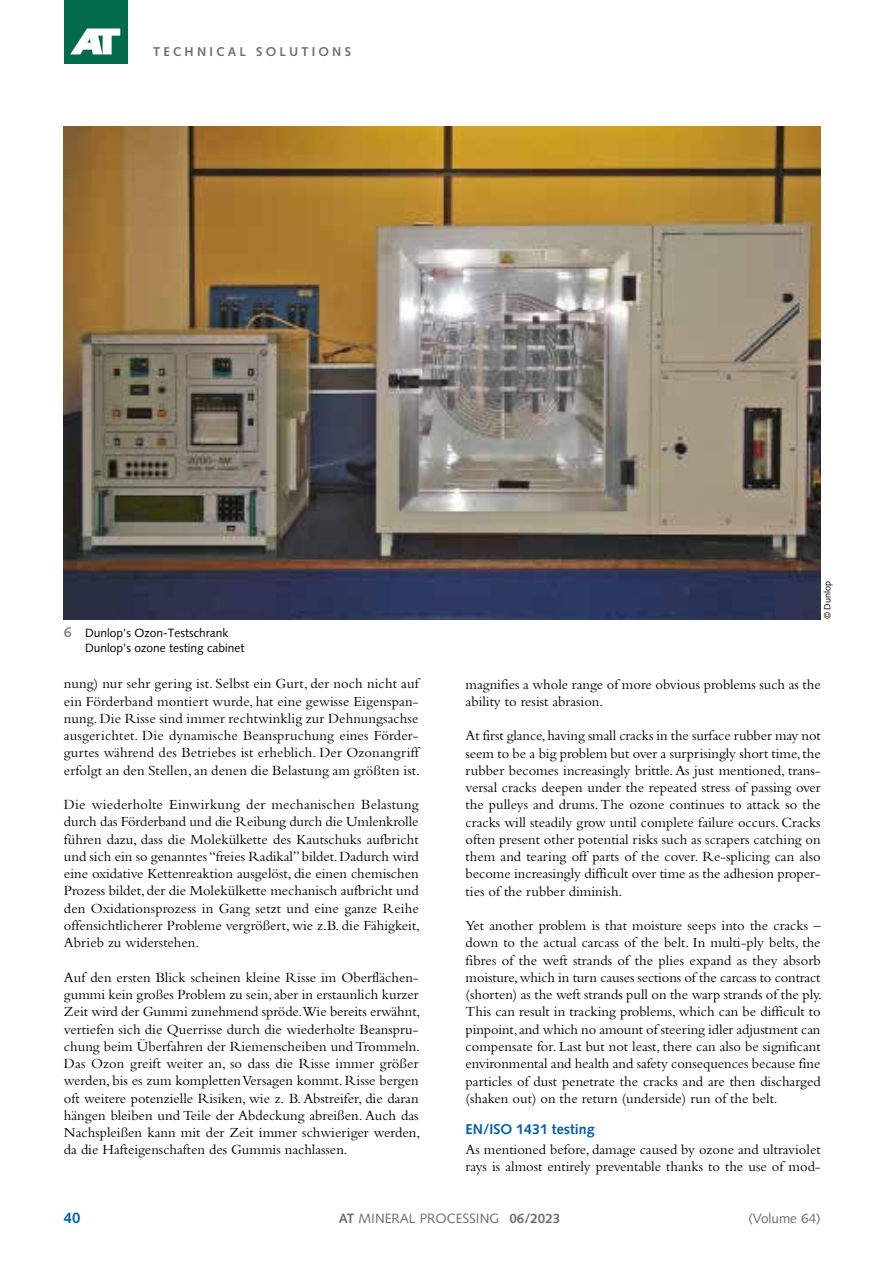
<style>
.page{position:relative;width:893px;height:1263px;background:#fff}
.page>*{position:absolute;margin:0;border:0;box-sizing:border-box;transform-origin:0 0}
.t1{font:700 15px "Syntax LT Std";color:#005ba9}
.t2{font:14.55px/17.2px "Bembo Std";color:#000;text-align:justify}
.t3{font:700 14.25px "Syntax LT Std";color:#005ba9}
.t4{font:13.5px "Syntax LT Std";color:#6e6e6e}
.t5{font:700 13.5px "Syntax LT Std";color:#6e6e6e}
.t6{font:700 12.75px "Syntax LT Std";letter-spacing:.25em;color:#6e6e6e}
.t7{font:12px/15.6px "Syntax LT Std";color:#000}
.t8{font:9px "Syntax LT Std";color:#000}
.s1{font-weight:700;font-size:14.25px;color:#868786}
.s2{font-weight:700}
</style>
<div class="page">
<div style="left:64px;top:0;width:64px;height:64px;background:#006a4b"></div>
<svg style="left:70px;top:28px;width:50px;height:26px"></svg>
<img style="left:64px;top:126px;width:757px;height:493px">
<p class="t6" style="left:153px;top:45px;width:199px">TECHNICAL SOLUTIONS</p>
<p class="t7" style="left:85px;top:625px;width:161px;text-indent:-21px"><span class="s1">6</span> Dunlop’s Ozon-Testschrank<br>Dunlop’s ozone testing cabinet</p>
<p class="t2" style="left:64px;top:675px;width:358px">nung) nur sehr gering ist. Selbst ein Gurt, der noch nicht auf ein Förderband montiert wurde, hat eine gewisse Eigenspan&shy;nung. Die Risse sind immer rechtwinklig zur Dehnungsachse ausgerichtet. Die dynamische Beanspruchung eines Förder&shy;gurtes während des Betriebes ist erheblich. Der Ozonangriff erfolgt an den Stellen, an denen die Belastung am größten ist.</p>
<p class="t2" style="left:64px;top:796px;width:358px">Die wiederholte Einwirkung der mechanischen Belastung durch das Förderband und die Reibung durch die Umlenkrolle führen dazu, dass die Molekülkette des Kautschuks aufbricht und sich ein so genanntes “freies Radikal” bildet. Dadurch wird eine oxidative Kettenreaktion ausgelöst, die einen chemischen Prozess bildet, der die Molekülkette mechanisch aufbricht und den Oxidationsprozess in Gang setzt und eine ganze Reihe offensichtlicherer Probleme vergrößert, wie z.B. die Fähigkeit, Abrieb zu widerstehen.</p>
<p class="t2" style="left:64px;top:968px;width:358px;text-align:left">Auf den ersten Blick scheinen kleine Risse im Oberflächen&shy;gummi kein großes Problem zu sein, aber in erstaunlich kurzer Zeit wird der Gummi zunehmend spröde.Wie bereits erwähnt, vertiefen sich die Querrisse durch die wiederholte Beanspru&shy;chung beim Überfahren der Riemenscheiben und Trommeln.<br>Das Ozon greift weiter an, so dass die Risse immer größer werden, bis es zum kompletten Versagen kommt. Risse bergen oft weitere potenzielle Risiken, wie z. B. Abstreifer, die daran hängen bleiben und Teile der Abdeckung abreißen. Auch das Nachspleißen kann mit der Zeit immer schwieriger werden, da die Hafteigenschaften des Gummis nachlassen.</p>
<p class="t8" style="left:822px;top:619px;width:40px;rotate:-90deg">© Dunlop</p>
<p class="t2" style="left:466px;top:675px;width:357px">magnifies a whole range of more obvious problems such as the ability to resist abrasion.</p>
<p class="t2" style="left:466px;top:727px;width:357px">At first glance, having small cracks in the surface rubber may not seem to be a big problem but over a surprisingly short time, the rubber becomes increasingly brittle. As just mentioned, trans&shy;versal cracks deepen under the repeated stress of passing over the pulleys and drums. The ozone continues to attack so the cracks will steadily grow until complete failure occurs. Cracks often present other potential risks such as scrapers catching on them and tearing off parts of the cover. Re-splicing can also become increasingly difficult over time as the adhesion proper&shy;ties of the rubber diminish.</p>
<p class="t2" style="left:466px;top:917px;width:358px">Yet another problem is that moisture seeps into the cracks – down to the actual carcass of the belt. In multi-ply belts, the fibres of the weft strands of the plies expand as they absorb moisture, which in turn causes sections of the carcass to contract (shorten) as the weft strands pull on the warp strands of the ply.<br>This can result in tracking problems, which can be difficult to pinpoint, and which no amount of steering idler adjustment can compensate for. Last but not least, there can also be significant environmental and health and safety consequences because fine particles of dust penetrate the cracks and are then discharged (shaken out) on the return (underside) run of the belt.</p>
<p class="t3" style="left:466px;top:1121px;width:131px">EN/ISO 1431 testing</p>
<p class="t2" style="left:466px;top:1141px;width:357px">As mentioned before, damage caused by ozone and ultraviolet rays is almost entirely preventable thanks to the use of mod-</p>
<p class="t1" style="left:64px;top:1209px;width:18px">40</p>
<p class="t5" style="left:509px;top:1211px;width:53px">06/2023</p>
<p class="t4" style="left:339px;top:1210px;width:162px"><span class="s2">AT</span> MINERAL PROCESSING</p>
<p class="t4" style="left:748px;top:1210px;width:74px">(Volume 64)</p>
</div>
